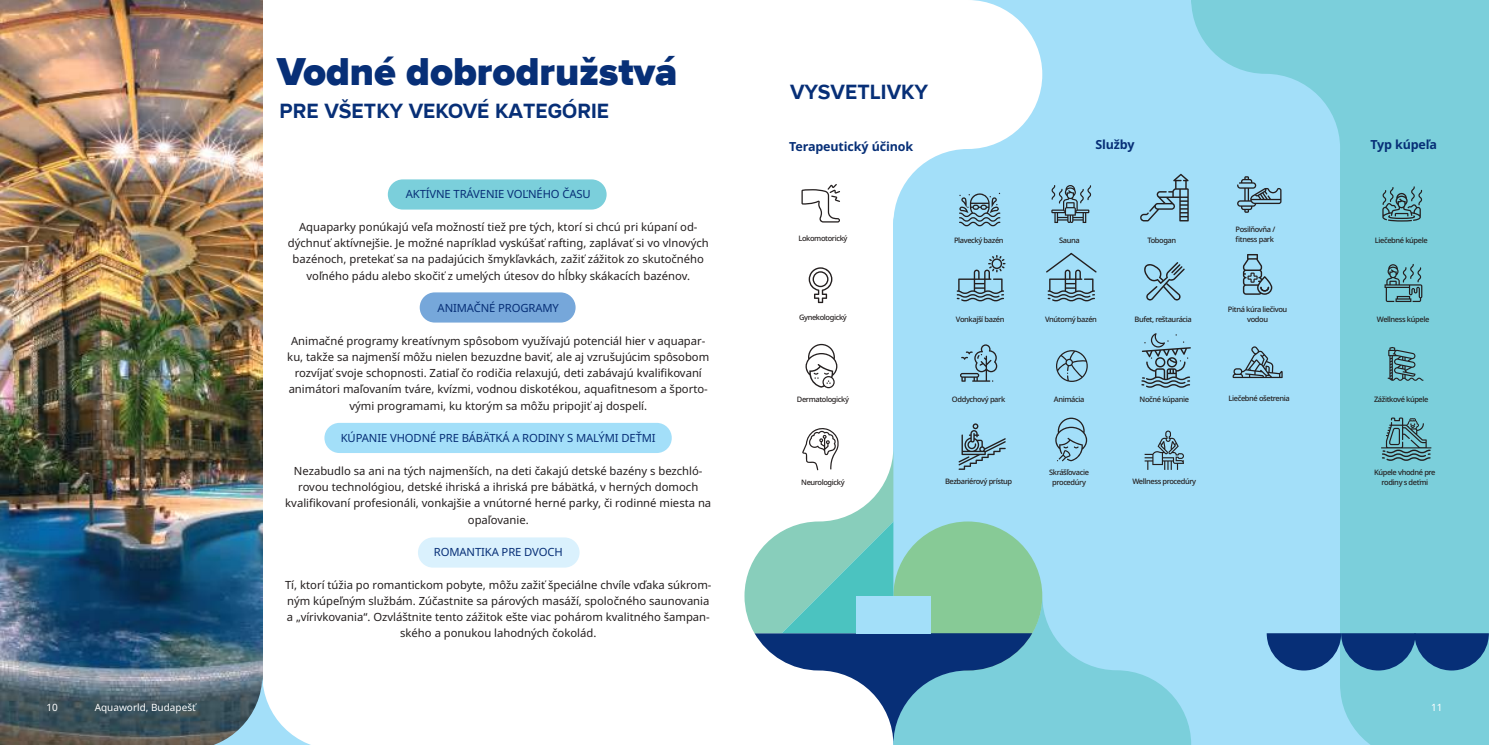
<style>
.page{position:relative;width:1489px;height:745px;background:#fff}
.page>*{position:absolute;margin:0;border:0;box-sizing:border-box;transform-origin:0 0}
.t1{font:900 40px "Wonder Unit Sans";color:#072f77}
.t2{font:700 21.25px "Wonder Unit Sans";color:#072f77}
.t3{font:700 12.5px "Noto Sans";letter-spacing:-.01em;color:#072f77}
.t4{font:11.25px/16.2px "Noto Sans";color:#241f1f;text-align:center}
.t5{font:11.25px "Noto Sans";letter-spacing:-.01em;color:#072f77}
.t6{font:10px "Noto Sans";color:#fff}
.t7{font:500 7.5px/10px "Noto Sans";letter-spacing:-.05em;color:#241f1f;text-align:center}
</style>
<div class="page">
<div style="left:388px;top:179px;width:218px;height:30px;background:#7bcfdb;border-radius:15px"></div>
<div style="left:419px;top:292px;width:156px;height:30px;background:#76a7da;border-radius:15px"></div>
<div style="left:324px;top:422px;width:347px;height:30px;background:#a3dff9;border-radius:15px"></div>
<div style="left:418px;top:537px;width:161px;height:30px;background:#daf1fd;border-radius:15px"></div>
<div style="left:900px;top:1px;width:588px;height:743px;background:#7bcfdb"></div>
<div style="left:893px;top:145px;width:446px;height:599px;background:#a3dff9"></div>
<svg style="left:1339px;top:684px;width:30px;height:60px"></svg>
<svg style="left:1042px;top:0;width:297px;height:295px;fill:#a3dff9"></svg>
<svg style="left:821px;top:0;width:221px;height:223px;fill:#fff"></svg>
<svg style="left:1032px;top:595px;width:159px;height:149px;fill:#7bcfdb"></svg>
<div style="left:893px;top:521px;width:149px;height:149px;background:#87ca96;border-radius:50%"></div>
<svg style="left:1384px;top:264px;width:38px;height:38px"></svg>
<svg style="left:1387px;top:347px;width:36px;height:33px"></svg>
<svg style="left:1381px;top:417px;width:50px;height:43px"></svg>
<svg style="left:1382px;top:186px;width:39px;height:35px"></svg>
<svg style="left:1138px;top:174px;width:50px;height:47px"></svg>
<svg style="left:1143px;top:262px;width:41px;height:38px"></svg>
<svg style="left:1141px;top:333px;width:49px;height:54px"></svg>
<svg style="left:1144px;top:430px;width:39px;height:39px"></svg>
<svg style="left:959px;top:193px;width:41px;height:33px"></svg>
<svg style="left:956px;top:255px;width:49px;height:46px"></svg>
<svg style="left:960px;top:344px;width:37px;height:37px"></svg>
<svg style="left:1051px;top:184px;width:40px;height:39px"></svg>
<svg style="left:1045px;top:252px;width:51px;height:49px"></svg>
<svg style="left:1056px;top:350px;width:31px;height:31px"></svg>
<svg style="left:1055px;top:417px;width:32px;height:44px"></svg>
<svg style="left:1236px;top:176px;width:45px;height:37px"></svg>
<svg style="left:1242px;top:254px;width:30px;height:40px"></svg>
<svg style="left:1232px;top:346px;width:50px;height:32px"></svg>
<svg style="left:1266px;top:632px;width:222px;height:38px"></svg>
<svg style="left:801px;top:184px;width:39px;height:38px"></svg>
<svg style="left:808px;top:267px;width:24px;height:36px"></svg>
<svg style="left:805px;top:343px;width:32px;height:45px"></svg>
<svg style="left:744px;top:423px;width:288px;height:321px"></svg>
<hr style="left:1191px;top:0;width:297px;height:2px;background:#7bcfdb">
<div style="left:750px;top:71px;width:219px;height:39px;background:#fff;border-radius:20px"></div>
<img style="left:0;top:0;width:262px;height:744px">
<svg style="left:113px;top:674px;width:195px;height:70px"></svg>
<p class="t6" style="left:46px;top:700px;width:13px">10</p>
<p class="t6" style="left:95px;top:700px;width:103px">Aquaworld, Budapešť</p>
<h1 class="t1" style="left:277px;top:47px;width:402px">Vodné dobrodružstvá</h1>
<h2 class="t2" style="left:280px;top:98px;width:331px">PRE VŠETKY VEKOVÉ KATEGÓRIE</h2>
<p class="t5" style="left:406px;top:186px;width:186px">AKTÍVNE TRÁVENIE VOĽNÉHO ČASU</p>
<p class="t4" style="left:288px;top:218px;width:422px">Aquaparky ponúkajú veľa možností tiež pre tých, ktorí si chcú pri kúpaní od&shy;dýchnuť aktívnejšie. Je možné napríklad vyskúšať rafting, zaplávať si vo vlnových bazénoch, pretekať sa na padajúcich šmykľavkách, zažiť zážitok zo skutočného voľného pádu alebo skočiť z umelých útesov do hĺbky skákacích bazénov.</p>
<p class="t5" style="left:437px;top:300px;width:123px">ANIMAČNÉ PROGRAMY</p>
<p class="t4" style="left:287px;top:332px;width:423px">Animačné programy kreatívnym spôsobom využívajú potenciál hier v aquapar&shy;ku, takže sa najmenší môžu nielen bezuzdne baviť, ale aj vzrušujúcim spôsobom rozvíjať svoje schopnosti. Zatiaľ čo rodičia relaxujú, deti zabávajú kvalifikovaní animátori maľovaním tváre, kvízmi, vodnou diskotékou, aquafitnesom a športo&shy;vými programami, ku ktorým sa môžu pripojiť aj dospelí.</p>
<p class="t5" style="left:341px;top:430px;width:316px">KÚPANIE VHODNÉ PRE BÁBÄTKÁ A RODINY S MALÝMI DEŤMI</p>
<p class="t4" style="left:285px;top:462px;width:427px">Nezabudlo sa ani na tých najmenších, na deti čakajú detské bazény s bezchló&shy;rovou technológiou, detské ihriská a ihriská pre bábätká, v herných domoch kvalifikovaní profesionáli, vonkajšie a vnútorné herné parky, či rodinné miesta na opaľovanie.</p>
<p class="t5" style="left:434px;top:543px;width:130px">ROMANTIKA PRE DVOCH</p>
<p class="t4" style="left:285px;top:576px;width:428px">Tí, ktorí túžia po romantickom pobyte, môžu zažiť špeciálne chvíle vďaka súkrom&shy;ným kúpeľným službám. Zúčastnite sa párových masáží, spoločného saunovania a „vírivkovania“. Ozvláštnite tento zážitok ešte viac pohárom kvalitného šampan&shy;ského a ponukou lahodných čokolád.</p>
<h2 class="t2" style="left:790px;top:79px;width:139px">VYSVETLIVKY</h2>
<p class="t3" style="left:789px;top:137px;width:125px">Terapeutický účinok</p>
<p class="t3" style="left:1095px;top:136px;width:41px">Služby</p>
<p class="t3" style="left:1370px;top:136px;width:68px">Typ kúpeľa</p>
<p class="t7" style="left:798px;top:233px;width:51px">Lokomotorický</p>
<p class="t7" style="left:954px;top:235px;width:51px">Plavecký bazén</p>
<p class="t7" style="left:1059px;top:235px;width:22px">Sauna</p>
<p class="t7" style="left:1147px;top:235px;width:30px">Tobogan</p>
<p class="t7" style="left:1235px;top:224px;width:41px;text-align:left">Posilňovňa / fitness park</p>
<p class="t7" style="left:1374px;top:235px;width:54px">Liečebné kúpele</p>
<p class="t7" style="left:799px;top:312px;width:49px">Gynekologický</p>
<p class="t7" style="left:955px;top:314px;width:50px">Vonkajší bazén</p>
<p class="t7" style="left:1045px;top:314px;width:53px">Vnútorný bazén</p>
<p class="t7" style="left:1134px;top:314px;width:59px">Bufet, reštaurácia</p>
<p class="t7" style="left:1227px;top:304px;width:61px">Pitná kúra liečivou vodou</p>
<p class="t7" style="left:1376px;top:314px;width:54px">Wellness kúpele</p>
<p class="t7" style="left:796px;top:394px;width:54px">Dermatologický</p>
<p class="t7" style="left:951px;top:394px;width:55px">Oddychový park</p>
<p class="t7" style="left:1053px;top:394px;width:32px">Animácia</p>
<p class="t7" style="left:1139px;top:394px;width:51px">Nočné kúpanie</p>
<p class="t7" style="left:1228px;top:393px;width:63px">Liečebné ošetrenia</p>
<p class="t7" style="left:1373px;top:394px;width:56px">Zážitkové kúpele</p>
<p class="t7" style="left:801px;top:477px;width:45px">Neurologický</p>
<p class="t7" style="left:945px;top:476px;width:69px">Bezbariérový prístup</p>
<p class="t7" style="left:1049px;top:466px;width:41px">Skrášľovacie procedúry</p>
<p class="t7" style="left:1132px;top:476px;width:65px">Wellness procedúry</p>
<p class="t7" style="left:1373px;top:467px;width:63px">Kúpele vhodné pre rodiny s deťmi</p>
<p class="t6" style="left:1430px;top:700px;width:13px">11</p>
</div>
